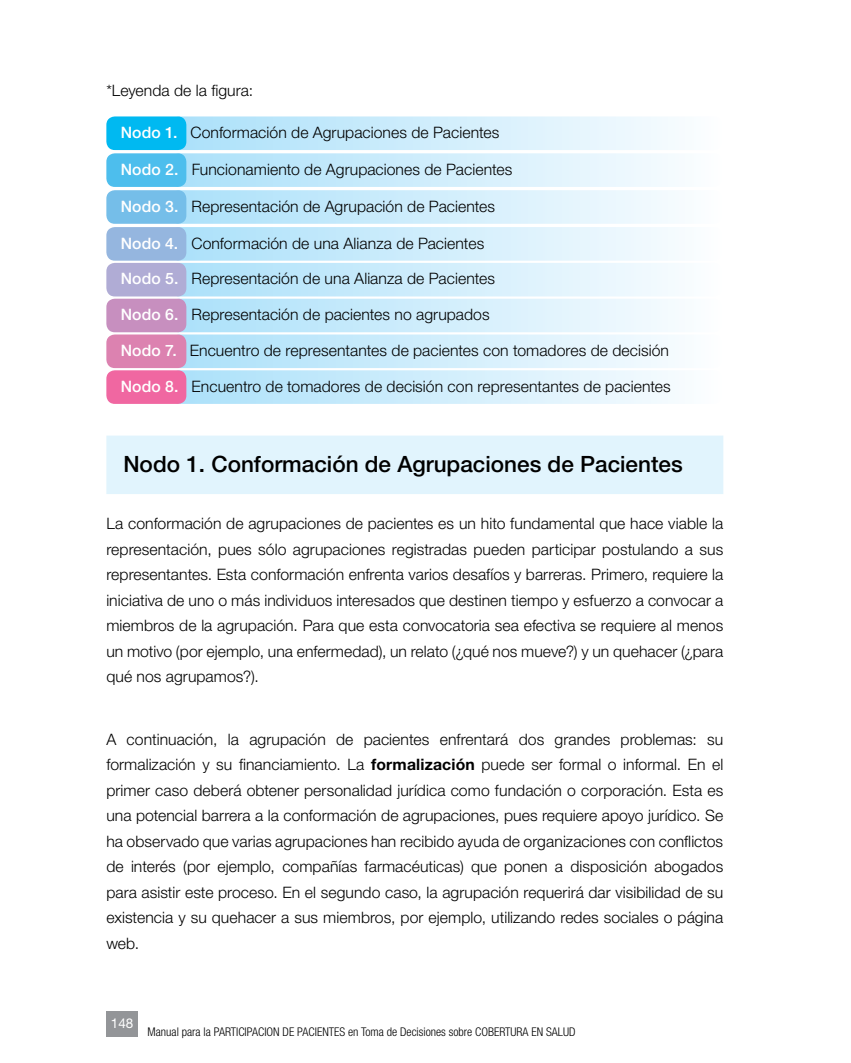
<style>
.page{position:relative;width:851px;height:1063px;background:#fff}
.page>*{position:absolute;margin:0;border:0;box-sizing:border-box;transform-origin:0 0}
.t1{font:500 22.5px "Helvetica Neue LT Std";color:#000}
.t2{font:300 15.75px/25.5px "Helvetica Neue LT Std";letter-spacing:.005em;color:#000;text-align:justify}
.t3{font:13.5px "Helvetica Neue LT Std";color:#fff}
.t4{font:300 condensed 12px "Helvetica Neue LT Std";color:#000}
.s1{font-weight:500;color:#fff}
.s2{font-weight:700}
</style>
<div class="page">
<div style="left:106px;top:1012px;width:31px;height:25px;background:#939598"></div>
<div style="left:106px;top:436px;width:617px;height:58px;background:#e1f4fd"></div>
<div style="left:106px;top:116px;width:80px;height:34px;background:#00b9f1;border-radius:9px"></div>
<div style="left:106px;top:153px;width:80px;height:34px;background:#4dbeed;border-radius:9px"></div>
<div style="left:106px;top:190px;width:80px;height:34px;background:#75bee9;border-radius:9px"></div>
<div style="left:106px;top:227px;width:80px;height:34px;background:#95b6df;border-radius:9px"></div>
<div style="left:106px;top:263px;width:80px;height:33px;background:#b0acd5;border-radius:9px"></div>
<div style="left:106px;top:299px;width:80px;height:33px;background:#c78fbf;border-radius:9px"></div>
<div style="left:106px;top:335px;width:80px;height:33px;background:#dc82b0;border-radius:9px"></div>
<svg style="left:171px;top:116px;width:504px;height:288px"></svg>
<div style="left:106px;top:370px;width:80px;height:34px;background:#f067a1;border-radius:9px"></div>
<p class="t2" style="left:106px;top:78px;width:148px">*Leyenda de la figura:</p>
<p class="t2" style="left:121px;top:119px;width:380px"><span class="s1">Nodo 1.</span> Conformación de Agrupaciones de Pacientes</p>
<p class="t2" style="left:121px;top:156px;width:393px"><span class="s1">Nodo 2.</span> Funcionamiento de Agrupaciones de Pacientes</p>
<p class="t2" style="left:121px;top:193px;width:376px"><span class="s1">Nodo 3.</span> Representación de Agrupación de Pacientes</p>
<p class="t2" style="left:121px;top:230px;width:365px"><span class="s1">Nodo 4.</span> Conformación de una Alianza de Pacientes</p>
<p class="t2" style="left:121px;top:266px;width:375px"><span class="s1">Nodo 5.</span> Representación de una Alianza de Pacientes</p>
<p class="t2" style="left:121px;top:301px;width:370px"><span class="s1">Nodo 6.</span> Representación de pacientes no agrupados</p>
<p class="t2" style="left:121px;top:337px;width:549px"><span class="s1">Nodo 7.</span> Encuentro de representantes de pacientes con tomadores de decisión</p>
<p class="t2" style="left:121px;top:373px;width:551px"><span class="s1">Nodo 8.</span> Encuentro de tomadores de decisión con representantes de pacientes</p>
<h1 class="t1" style="left:123px;top:451px;width:560px">Nodo 1. Conformación de Agrupaciones de Pacientes</h1>
<p class="t2" style="left:106px;top:511px;width:618px">La conformación de agrupaciones de pacientes es un hito fundamental que hace viable la representación, pues sólo agrupaciones registradas pueden participar postulando a sus representantes. Esta conformación enfrenta varios desafíos y barreras. Primero, requiere la iniciativa de uno o más individuos interesados que destinen tiempo y esfuerzo a convocar a miembros de la agrupación. Para que esta convocatoria sea efectiva se requiere al menos un motivo (por ejemplo, una enfermedad), un relato (¿qué nos mueve?) y un quehacer (¿para qué nos agrupamos?).</p>
<p class="t2" style="left:106px;top:726px;width:618px">A continuación, la agrupación de pacientes enfrentará dos grandes problemas: su formalización y su financiamiento. La <span class="s2">formalización</span> puede ser formal o informal. En el primer caso deberá obtener personalidad jurídica como fundación o corporación. Esta es una potencial barrera a la conformación de agrupaciones, pues requiere apoyo jurídico. Se ha observado que varias agrupaciones han recibido ayuda de organizaciones con conflictos de interés (por ejemplo, compañías farmacéuticas) que ponen a disposición abogados para asistir este proceso. En el segundo caso, la agrupación requerirá dar visibilidad de su existencia y su quehacer a sus miembros, por ejemplo, utilizando redes sociales o página web.</p>
<p class="t3" style="left:111px;top:1015px;width:24px">148</p>
<p class="t4" style="left:147px;top:1025px;width:429px">Manual para la PARTICIPACION DE PACIENTES en Toma de Decisiones sobre COBERTURA EN SALUD</p>
</div>
